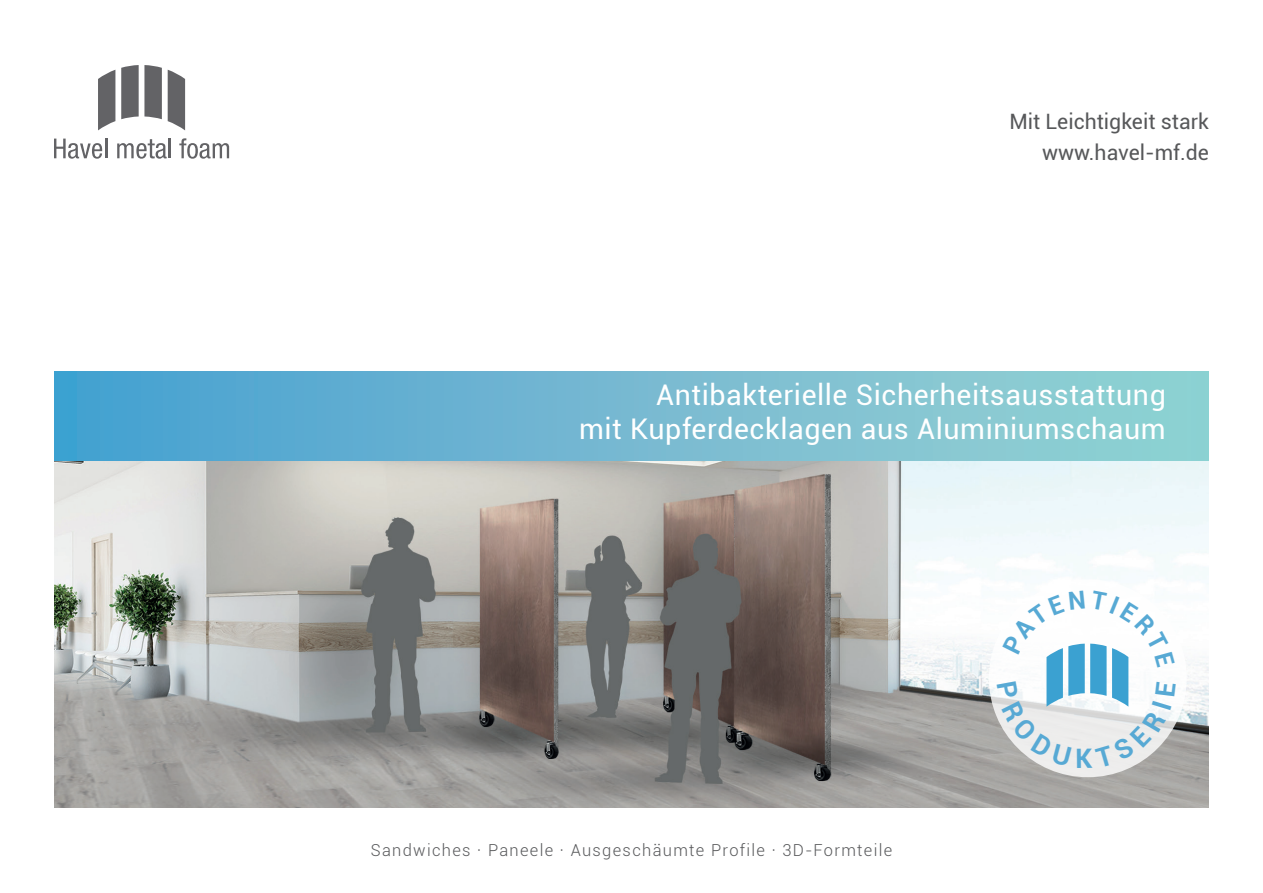
<style>
.page{position:relative;width:1263px;height:893px;background:#fff}
.page>*{position:absolute;margin:0;border:0;box-sizing:border-box;transform-origin:0 0}
.t1{font:28.5px/34.2px "Roboto";letter-spacing:.02em;color:#fff;text-align:right}
.t2{font:21.15px/31px "Roboto";color:#57585a;text-align:right}
.t3{font:300 16.5px "Roboto";letter-spacing:.08em;color:#57585a}
</style>
<div class="page">
<img style="left:54px;top:461px;width:1155px;height:347px">
<div style="left:54px;top:372px;width:1155px;height:89px;background:linear-gradient(to right,#49a0d1,#99d3d2)"></div>
<svg style="left:98px;top:70px;width:17px;height:60px"></svg>
<svg style="left:121px;top:65px;width:41px;height:54px"></svg>
<svg style="left:168px;top:70px;width:17px;height:60px"></svg>
<svg style="left:54px;top:139px;width:53px;height:20px"></svg>
<svg style="left:117px;top:139px;width:54px;height:20px"></svg>
<svg style="left:179px;top:138px;width:50px;height:21px"></svg>
<svg style="left:989px;top:579px;width:198px;height:198px"></svg>
<svg style="left:997px;top:591px;width:179px;height:177px"></svg>
<p class="t2" style="left:1009px;top:105px;width:201px">Mit Leichtigkeit stark www.havel-mf.de</p>
<p class="t1" style="left:579px;top:377px;width:588px">Antibakterielle Sicherheitsausstattung<br>mit Kupferdecklagen aus Aluminiumschaum</p>
<p class="t3" style="left:371px;top:839px;width:523px">Sandwiches · Paneele · Ausgeschäumte Profile · 3D-Formteile</p>
</div>
